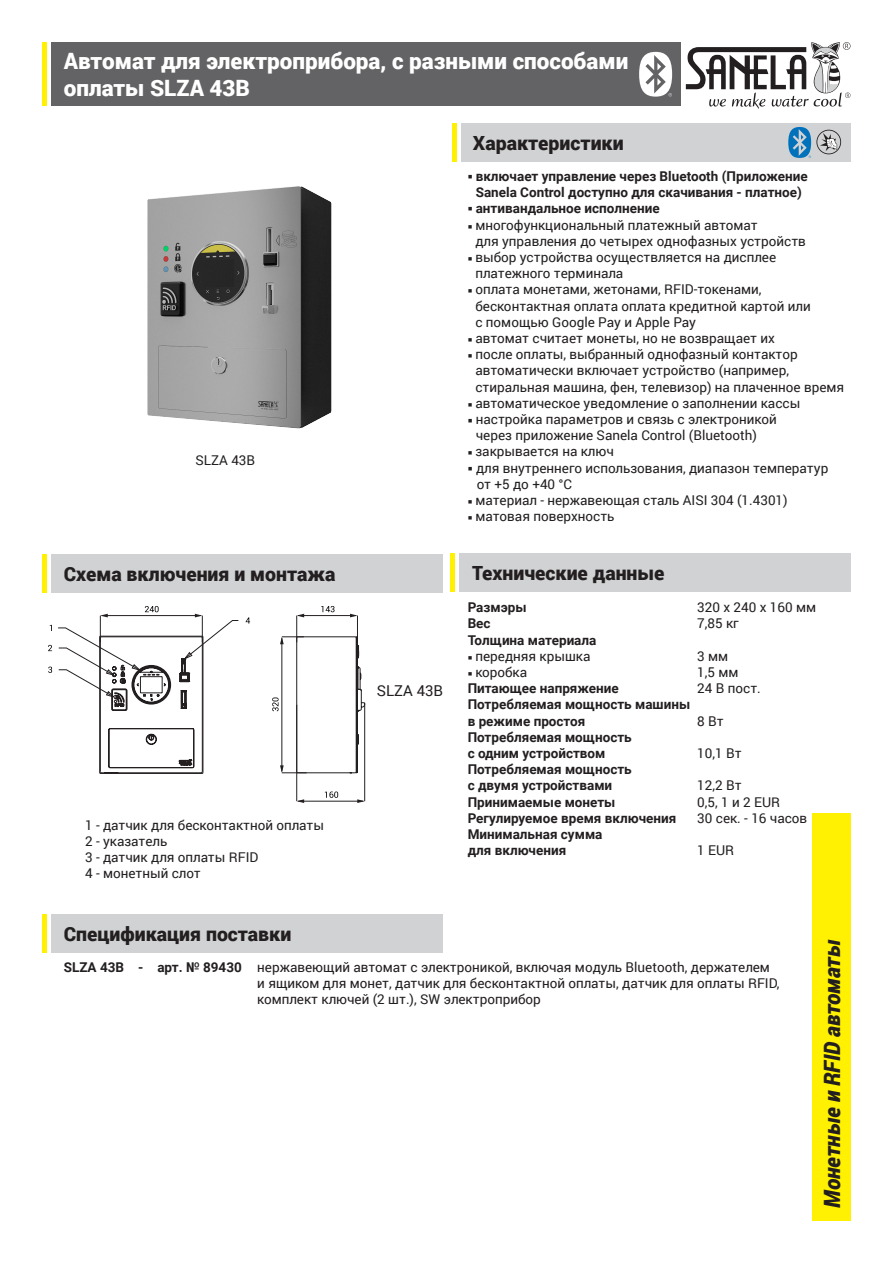
<style>
.page{position:relative;width:893px;height:1263px;background:#fff}
.page>*{position:absolute;margin:0;border:0;box-sizing:border-box;transform-origin:0 0}
.t1{font:900 22.5px/26.2px "Roboto";color:#fff}
.t2{font:italic 900 22.5px "Roboto";letter-spacing:-.005em;color:#231f20;scale:.95 1}
.t3{font:900 19.5px "Roboto";color:#231f20}
.t4{font:15px "Roboto";color:#231f20}
.t5{font:13.5px/16.2px "Roboto";color:#231f20}
.t6{font:700 13.5px "Roboto";color:#231f20}
.s1{font-weight:700}
</style>
<div class="page">
<div style="left:51px;top:43px;width:629px;height:63px;background:#636366"></div>
<div style="left:461px;top:123px;width:389px;height:39px;background:#d1d2d4"></div>
<div style="left:812px;top:813px;width:38px;height:407px;background:#fff101"></div>
<hr style="left:43px;top:43px;width:4px;height:63px;background:#fff101">
<div style="left:459px;top:553px;width:391px;height:39px;background:#d1d2d4"></div>
<hr style="left:451px;top:553px;width:4px;height:39px;background:#fff101">
<hr style="left:453px;top:123px;width:4px;height:39px;background:#fff101">
<div style="left:51px;top:554px;width:391px;height:38px;background:#d1d2d4"></div>
<hr style="left:43px;top:554px;width:4px;height:38px;background:#fff101">
<img style="left:147px;top:186px;width:185px;height:243px">
<hr style="left:364px;top:703px;width:1px;height:98px;background:#231f20">
<hr style="left:296px;top:705px;width:1px;height:96px;background:#231f20">
<hr style="left:298px;top:801px;width:65px;height:1px;background:#231f20">
<svg style="left:297px;top:799px;width:7px;height:4px"></svg>
<svg style="left:357px;top:799px;width:8px;height:4px"></svg>
<svg style="left:325px;top:791px;width:13px;height:7px"></svg>
<svg style="left:48px;top:645px;width:4px;height:6px"></svg>
<svg style="left:48px;top:667px;width:4px;height:6px"></svg>
<svg style="left:58px;top:606px;width:308px;height:169px"></svg>
<svg style="left:686px;top:42px;width:164px;height:67px"></svg>
<div style="left:51px;top:914px;width:391px;height:38px;background:#d1d2d4"></div>
<hr style="left:43px;top:914px;width:4px;height:38px;background:#fff101">
<div style="left:639px;top:52px;width:33px;height:45px;background:#fff;border-radius:50%"></div>
<svg style="left:645px;top:55px;width:27px;height:42px"></svg>
<svg style="left:788px;top:127px;width:53px;height:31px"></svg>
<p class="t1" style="left:64px;top:47px;width:566px">Автомат для электроприбора, с разными способами оплаты SLZA 43B</p>
<p class="t5" style="left:195px;top:451px;width:61px">SLZA 43B</p>
<p class="t3" style="left:64px;top:560px;width:273px">Схема включения и монтажа</p>
<p class="t5" style="left:85px;top:816px;width:241px">1 - датчик для бесконтактной оплаты</p>
<p class="t5" style="left:85px;top:832px;width:84px">2 - указатель</p>
<p class="t5" style="left:85px;top:849px;width:175px">3 - датчик для оплаты RFID</p>
<p class="t5" style="left:85px;top:865px;width:117px">4 - монетный слот</p>
<p class="t4" style="left:377px;top:680px;width:68px">SLZA 43B</p>
<p class="t3" style="left:473px;top:129px;width:152px">Характеристики</p>
<p class="t6" style="left:468px;top:167px;width:342px">○ включает управление через Bluetooth (Приложение</p>
<p class="t6" style="left:476px;top:183px;width:328px">Sanela Control доступно для скачивания - платное)</p>
<p class="t6" style="left:468px;top:199px;width:194px">○ антивандальное исполнение</p>
<p class="t5" style="left:468px;top:216px;width:292px">○ многофункциональный платежный автомат</p>
<p class="t5" style="left:475px;top:232px;width:332px">для управления до четырех однофазных устройств</p>
<p class="t5" style="left:475px;top:249px;width:302px;text-indent:-8px">○ выбор устройства осуществляется на дисплее платежного терминала</p>
<p class="t5" style="left:475px;top:281px;width:337px;text-indent:-8px">○ оплата монетами, жетонами, RFID-токенами, бесконтактная оплата оплата кредитной картой или</p>
<p class="t5" style="left:475px;top:313px;width:222px">с помощью Google Pay и Apple Pay</p>
<p class="t5" style="left:468px;top:330px;width:309px">○ автомат считает монеты, но не возвращает их</p>
<p class="t5" style="left:475px;top:346px;width:370px;text-indent:-8px">○ после оплаты, выбранный однофазный контактор автоматически включает устройство (например, стиральная машина, фен, телевизор) на плаченное время</p>
<p class="t5" style="left:468px;top:394px;width:334px">○ автоматическое уведомление о заполнении кассы</p>
<p class="t5" style="left:476px;top:411px;width:302px;text-indent:-8px">○ настройка параметров и связь с электроникой через приложение Sanela Control (Bluetooth)</p>
<p class="t5" style="left:468px;top:443px;width:148px">○ закрывается на ключ</p>
<p class="t5" style="left:477px;top:459px;width:353px;text-indent:-9px">○ для внутреннего использования, диапазон температур от +5 до +40 °C</p>
<p class="t5" style="left:468px;top:492px;width:322px">○ материал - нержавеющая сталь AISI 304 (1.4301)</p>
<p class="t5" style="left:468px;top:508px;width:148px">○ матoвая пoверхнoсть</p>
<p class="t3" style="left:472px;top:559px;width:194px">Технические данные</p>
<p class="t6" style="left:468px;top:598px;width:60px">Размэры</p>
<p class="t5" style="left:697px;top:599px;width:120px">320 x 240 x 160 мм</p>
<p class="t6" style="left:468px;top:614px;width:24px">Вес</p>
<p class="t5" style="left:697px;top:615px;width:43px">7,85 кг</p>
<p class="t6" style="left:468px;top:630px;width:130px">Толщина материала</p>
<p class="t5" style="left:468px;top:647px;width:124px">○ передняя крышка</p>
<p class="t5" style="left:697px;top:647px;width:33px">3 мм</p>
<p class="t5" style="left:468px;top:664px;width:61px">○ коробка</p>
<p class="t5" style="left:697px;top:664px;width:43px">1,5 мм</p>
<p class="t6" style="left:468px;top:679px;width:153px">Питающее напряжение</p>
<p class="t5" style="left:697px;top:680px;width:65px">24 B пост.</p>
<p class="t6" style="left:468px;top:695px;width:224px">Потребляемая мощность машины</p>
<p class="t6" style="left:468px;top:711px;width:119px">в режиме простоя</p>
<p class="t5" style="left:697px;top:712px;width:28px">8 Вт</p>
<p class="t6" style="left:468px;top:728px;width:166px">Потребляемая мощность</p>
<p class="t6" style="left:468px;top:744px;width:139px">с одним устройством</p>
<p class="t5" style="left:697px;top:745px;width:46px">10,1 Вт</p>
<p class="t6" style="left:468px;top:760px;width:166px">Потребляемая мощность</p>
<p class="t6" style="left:468px;top:776px;width:146px">с двумя устройствами</p>
<p class="t5" style="left:697px;top:777px;width:46px">12,2 Вт</p>
<p class="t6" style="left:468px;top:792px;width:149px">Принимаемые монеты</p>
<p class="t5" style="left:697px;top:793px;width:84px">0,5, 1 и 2 EUR</p>
<p class="t6" style="left:468px;top:809px;width:210px">Регулируемое время включения</p>
<p class="t5" style="left:697px;top:809px;width:112px">30 сек. - 16 часов</p>
<p class="t6" style="left:468px;top:825px;width:136px">Минимальная сумма</p>
<p class="t6" style="left:468px;top:841px;width:100px">для включения</p>
<p class="t5" style="left:697px;top:842px;width:38px">1 EUR</p>
<p class="t3" style="left:64px;top:920px;width:229px">Спецификация поставки</p>
<p class="t5" style="left:64px;top:958px;width:708px"><span class="s1">SLZA 43B - арт. № 89430</span> нержавеющий автoмат с электрoникoй, включая модуль Bluetooth, держателем</p>
<p class="t5" style="left:257px;top:975px;width:524px">и ящикoм для мoнет, датчик для бесконтактной оплаты, датчик для оплаты RFID,</p>
<p class="t5" style="left:257px;top:991px;width:285px">кoмплект ключей (2 шт.), SW электроприбор</p>
<p class="t2" style="left:816px;top:1208px;width:284px;rotate:-90deg">Мoнетные и RFID автoматы</p>
</div>
